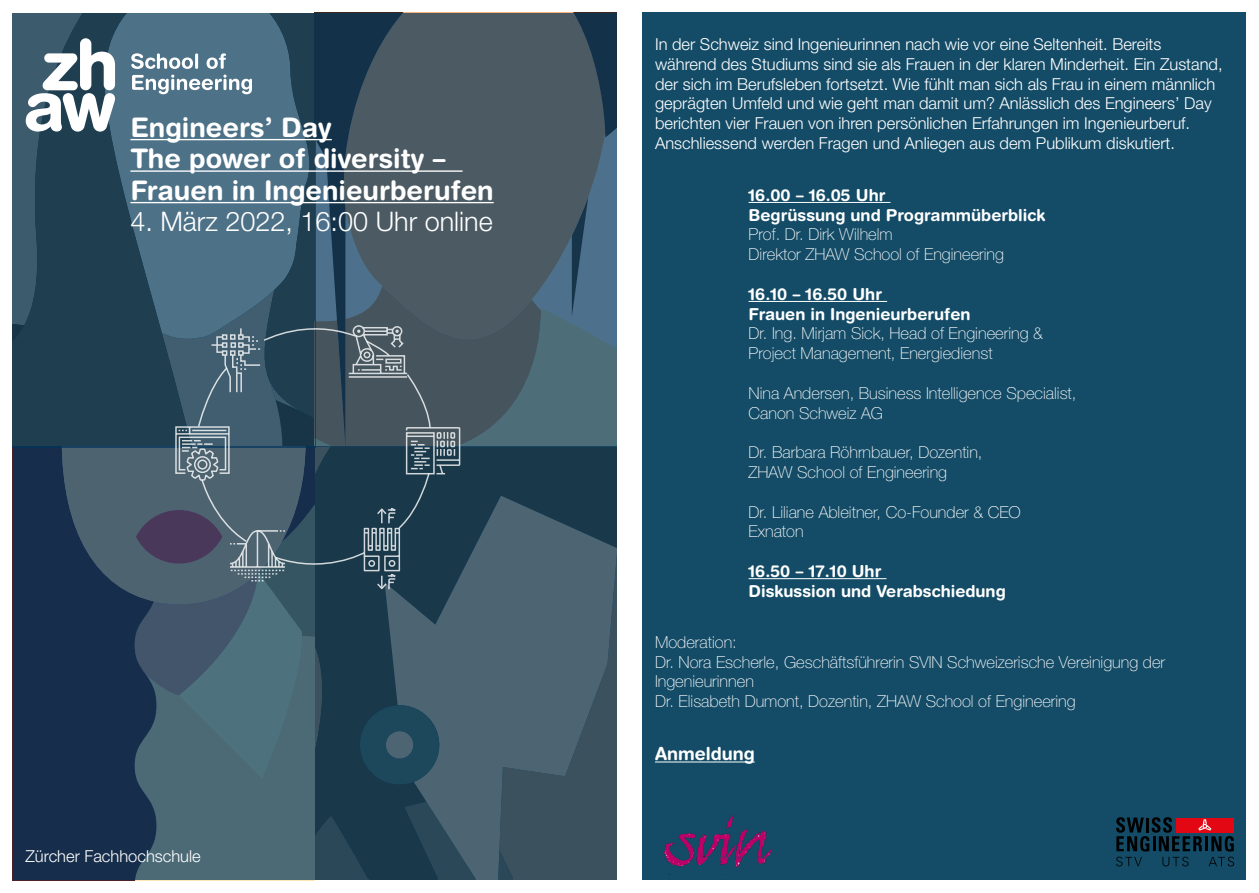
<style>
.page{position:relative;width:1259px;height:893px;background:#fff}
.page>*{position:absolute;margin:0;border:0;box-sizing:border-box;transform-origin:0 0}
.t1{font:700 27px/31.5px "Helvetica Rounded LT Std";color:#fff}
.t2{font:300 27px "Helvetica Neue LT Pro";color:#fff}
.t3{font:700 18px "Helvetica Rounded LT Std";color:#fff}
.t4{font:100 16.5px/19.8px "Helvetica Neue LT Pro";color:#fff}
.t5{font:300 16.5px/19.8px "Helvetica Neue LT Pro";color:#fff}
.t6{font:700 16.5px/19.8px "Helvetica Rounded LT Std";color:#fff}
</style>
<div class="page">
<div style="left:642px;top:13px;width:604px;height:867px;background:#144c67"></div>
<hr style="left:748px;top:202px;width:142px;height:1px;background:#fff">
<hr style="left:748px;top:301px;width:139px;height:1px;background:#fff">
<hr style="left:748px;top:578px;width:138px;height:1px;background:#fff">
<hr style="left:655px;top:761px;width:99px;height:1px;background:#fff">
<div style="left:13px;top:446px;width:302px;height:434px;background:#162e4b"></div>
<svg style="left:316px;top:13px;width:301px;height:433px;background:#415663"></svg>
<svg style="left:588px;top:446px;width:29px;height:434px;background:#38515f"></svg>
<svg style="left:13px;top:13px;width:303px;height:435px;background:#3a5c6f"></svg>
<svg style="left:26px;top:38px;width:89px;height:94px"></svg>
<svg style="left:131px;top:53px;width:62px;height:16px"></svg>
<hr style="left:195px;top:53px;width:3px;height:16px;background:#fff;border-radius:2px">
<svg style="left:207px;top:53px;width:19px;height:16px"></svg>
<svg style="left:132px;top:75px;width:120px;height:19px"></svg>
<img style="left:664px;top:816px;width:108px;height:51px">
<svg style="left:1116px;top:857px;width:26px;height:9px"></svg>
<svg style="left:1162px;top:857px;width:26px;height:9px"></svg>
<svg style="left:1208px;top:857px;width:26px;height:9px"></svg>
<svg style="left:1116px;top:817px;width:118px;height:34px"></svg>
<hr style="left:130px;top:139px;width:202px;height:1px;background:#fff">
<hr style="left:130px;top:170px;width:332px;height:2px;background:#fff">
<svg style="left:62px;top:196px;width:526px;height:684px;background:#3b5565"></svg>
<h1 class="t1" style="left:130px;top:111px;width:365px">Engineers’ Day<br>The power of diversity –<br>Frauen in Ingenieurberufen</h1>
<h1 class="t2" style="left:130px;top:205px;width:364px">4. März 2022, 16:00 Uhr online</h1>
<p class="t5" style="left:26px;top:846px;width:177px">Zürcher Fachhochschule</p>
<p class="t5" style="left:655px;top:34px;width:569px">In der Schweiz sind Ingenieurinnen nach wie vor eine Seltenheit. Bereits während des Studiums sind sie als Frauen in der klaren Minderheit. Ein Zustand, der sich im Berufsleben fortsetzt. Wie fühlt man sich als Frau in einem männlich geprägten Umfeld und wie geht man damit um? Anlässlich des Engineers’ Day berichten vier Frauen von ihren persönlichen Erfahrungen im Ingenieurberuf.<br>Anschliessend werden Fragen und Anliegen aus dem Publikum diskutiert.</p>
<p class="t6" style="left:748px;top:185px;width:298px">16.00 – 16.05 Uhr<br>Begrüssung und Programmüberblick</p>
<p class="t4" style="left:748px;top:224px;width:257px">Prof. Dr. Dirk Wilhelm<br>Direktor ZHAW School of Engineering</p>
<p class="t6" style="left:748px;top:284px;width:223px">16.10 – 16.50 Uhr<br>Frauen in Ingenieurberufen</p>
<p class="t4" style="left:748px;top:323px;width:296px">Dr. Ing. Mirjam Sick, Head of Engineering &amp;<br>Project Management, Energiedienst</p>
<p class="t4" style="left:748px;top:383px;width:329px">Nina Andersen, Business Intelligence Specialist,<br>Canon Schweiz AG</p>
<p class="t4" style="left:748px;top:442px;width:235px">Dr. Barbara Röhrnbauer, Dozentin,<br>ZHAW School of Engineering</p>
<p class="t4" style="left:748px;top:502px;width:274px">Dr. Liliane Ableitner, Co-Founder &amp; CEO<br>Exnaton</p>
<p class="t6" style="left:748px;top:561px;width:259px">16.50 – 17.10 Uhr<br>Diskussion und Verabschiedung</p>
<p class="t4" style="left:655px;top:632px;width:511px">Moderation:<br>Dr. Nora Escherle, Geschäftsführerin SVIN Schweizerische Vereinigung der Ingenieurinnen<br>Dr. Elisabeth Dumont, Dozentin, ZHAW School of Engineering</p>
<p class="t3" style="left:655px;top:743px;width:101px">Anmeldung</p>
</div>
